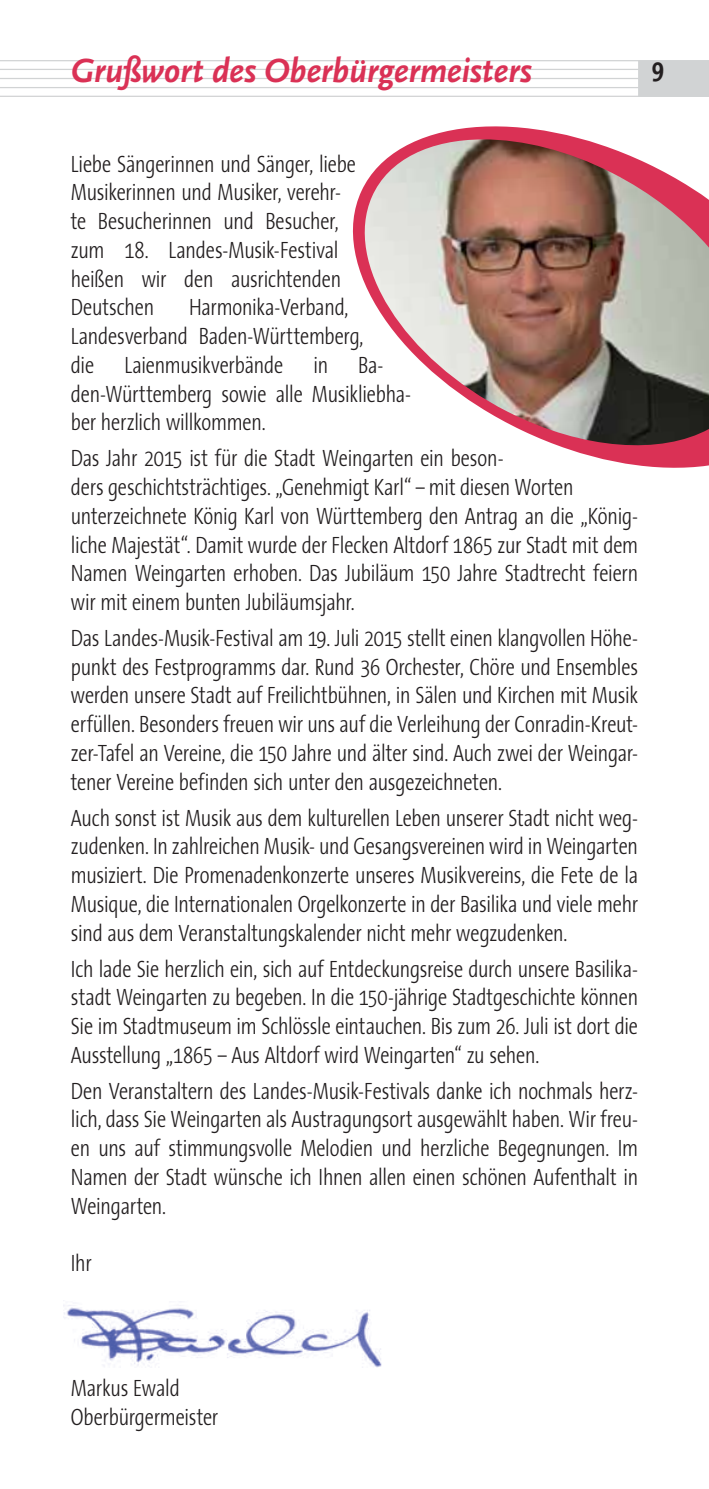
<style>
.page{position:relative;width:709px;height:1489px;background:#fff}
.page>*{position:absolute;margin:0;border:0;box-sizing:border-box;transform-origin:0 0}
.t1{font:italic 700 35px "Scala Sans";letter-spacing:-.005em;color:#da3155;scale:.95 1}
.t2{font:700 27.5px "The Sans Condensed";color:#231f20;scale:.95 1}
.t3{font:300 23.75px/28.8px "The Sans Condensed";letter-spacing:-.01em;color:#231f20;scale:.95 1}
</style>
<div class="page">
<hr style="left:0;top:60px;width:709px;height:1px;background:#d1d3d4">
<hr style="left:0;top:69px;width:709px;height:1px;background:#d1d3d4">
<hr style="left:0;top:78px;width:709px;height:1px;background:#d1d3d4">
<hr style="left:0;top:87px;width:709px;height:1px;background:#d1d3d4">
<hr style="left:0;top:96px;width:709px;height:1px;background:#d1d3d4">
<div style="left:638px;top:61px;width:71px;height:35px;background:#d1d3d4"></div>
<img style="left:64px;top:1305px;width:318px;height:63px">
<svg style="left:421px;top:126px;width:288px;height:342px"></svg>
<img style="left:352px;top:139px;width:357px;height:316px">
<h1 class="t1" style="left:71px;top:57px;width:487px">Grußwort des Oberbürgermeisters</h1>
<p class="t2" style="left:652px;top:59px;width:14px">9</p>
<p class="t3" style="left:71px;top:151px;width:302px">Liebe Sängerinnen und Sänger, liebe<br>Musikerinnen und Musiker, verehr&shy;te Besucherinnen und Besucher, zum 18. Landes-Musik-Festival heißen wir den ausrichtenden<br>Deutschen</p>
<p class="t3" style="left:71px;top:295px;width:309px;text-indent:118px">Harmonika-Verband,<br>Landesverband Baden-Württemberg, die</p>
<p class="t3" style="left:124px;top:353px;width:169px">Laienmusikverbände</p>
<p class="t3" style="left:313px;top:353px;width:17px">in</p>
<p class="t3" style="left:71px;top:353px;width:359px;text-indent:287px">Ba&shy;den-Württemberg sowie alle Musikliebha&shy;ber herzlich willkommen.</p>
<p class="t3" style="left:71px;top:446px;width:598px">Das Jahr 2015 ist für die Stadt Weingarten ein beson-<br>ders geschichtsträchtiges. „Genehmigt Karl“ – mit diesen Worten unterzeichnete König Karl von Württemberg den Antrag an die „König&shy;liche Majestät“. Damit wurde der Flecken Altdorf 1865 zur Stadt mit dem Namen Weingarten erhoben. Das Jubiläum 150 Jahre Stadtrecht feiern wir mit einem bunten Jubiläumsjahr.</p>
<p class="t3" style="left:71px;top:626px;width:598px;text-align:justify">Das Landes-Musik-Festival am 19. Juli 2015 stellt einen klangvollen Höhe&shy;punkt des Festprogramms dar. Rund 36 Orchester, Chöre und Ensembles werden unsere Stadt auf Freilichtbühnen, in Sälen und Kirchen mit Musik erfüllen. Besonders freuen wir uns auf die Verleihung der Conradin-Kreut&shy;zer-Tafel an Vereine, die 150 Jahre und älter sind. Auch zwei der Weingar&shy;tener Vereine befinden sich unter den ausgezeichneten.</p>
<p class="t3" style="left:71px;top:805px;width:598px;text-align:justify">Auch sonst ist Musik aus dem kulturellen Leben unserer Stadt nicht weg&shy;zudenken. In zahlreichen Musik- und Gesangsvereinen wird in Weingarten musiziert. Die Promenadenkonzerte unseres Musikvereins, die Fete de la Musique, die Internationalen Orgelkonzerte in der Basilika und viele mehr sind aus dem Veranstaltungskalender nicht mehr wegzudenken.</p>
<p class="t3" style="left:71px;top:956px;width:598px;text-align:justify">Ich lade Sie herzlich ein, sich auf Entdeckungsreise durch unsere Basilika&shy;stadt Weingarten zu begeben. In die 150-jährige Stadtgeschichte können Sie im Stadtmuseum im Schlössle eintauchen. Bis zum 26. Juli ist dort die Ausstellung „1865 – Aus Altdorf wird Weingarten“ zu sehen.</p>
<p class="t3" style="left:71px;top:1078px;width:598px;text-align:justify">Den Veranstaltern des Landes-Musik-Festivals danke ich nochmals herz&shy;lich, dass Sie Weingarten als Austragungsort ausgewählt haben. Wir freu&shy;en uns auf stimmungsvolle Melodien und herzliche Begegnungen. Im Namen der Stadt wünsche ich Ihnen allen einen schönen Aufenthalt in Weingarten.</p>
<p class="t3" style="left:71px;top:1250px;width:23px">Ihr</p>
<p class="t3" style="left:71px;top:1375px;width:157px">Markus Ewald<br>Oberbürgermeister</p>
</div>
